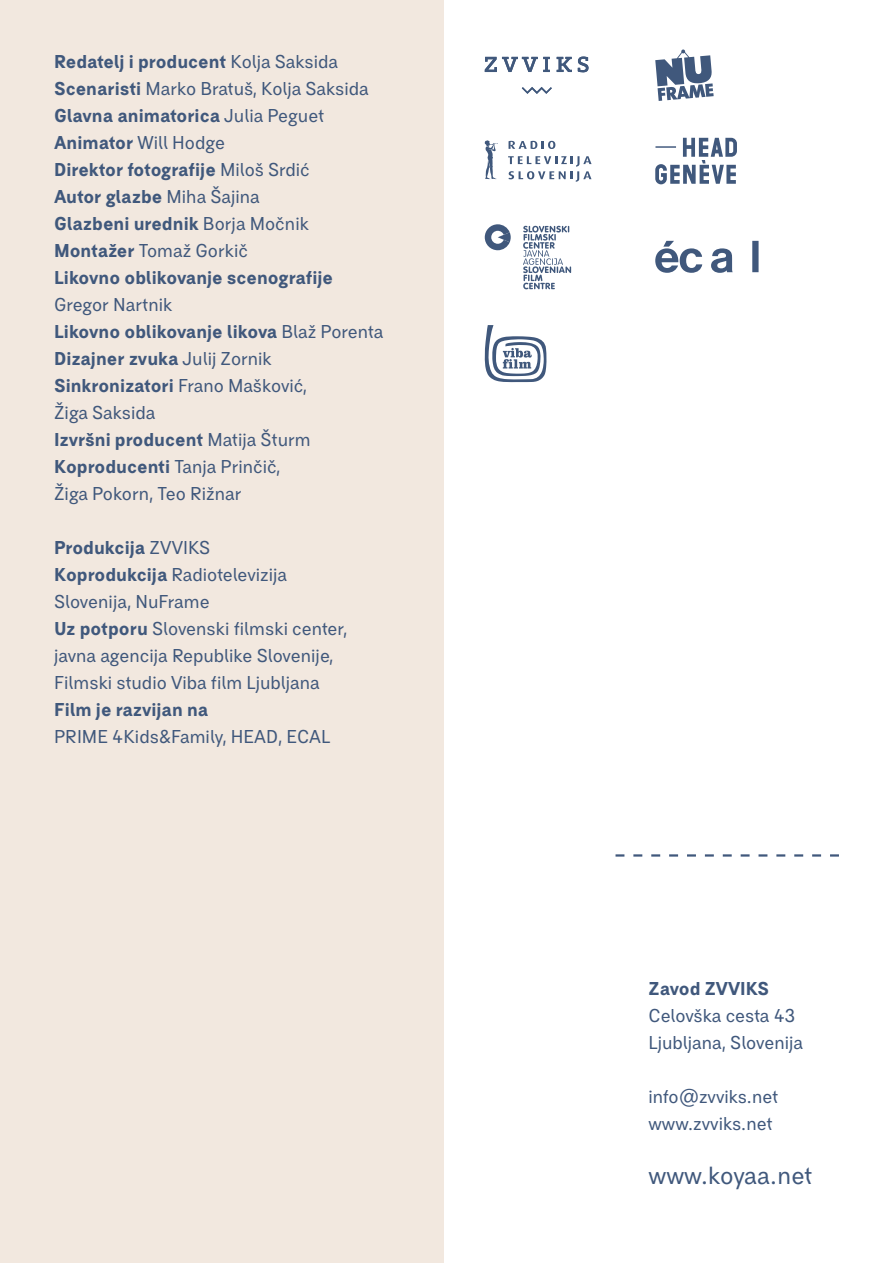
<style>
.page{position:relative;width:893px;height:1263px;background:#fff}
.page>*{position:absolute;margin:0;border:0;box-sizing:border-box;transform-origin:0 0}
.t1{font:24px "BC Falster Grotesk RB";letter-spacing:-.005em;color:#40587c}
.t2{font:18px/27px "BC Falster Grotesk RB";color:#40587c}
.t3{font:700 18px/27px "BC Falster Grotesk RB";color:#40587c}
.s1{font-weight:400}
.s2{font-weight:700}
</style>
<div class="page">
<div style="left:0;top:0;width:443px;height:1263px;background:#f2e8df"></div>
<svg style="left:615px;top:854px;width:224px;height:3px"></svg>
<svg style="left:655px;top:49px;width:59px;height:52px"></svg>
<svg style="left:655px;top:138px;width:82px;height:46px"></svg>
<svg style="left:655px;top:241px;width:104px;height:32px"></svg>
<svg style="left:509px;top:141px;width:46px;height:8px"></svg>
<svg style="left:508px;top:156px;width:84px;height:26px"></svg>
<svg style="left:484px;top:140px;width:14px;height:39px"></svg>
<svg style="left:523px;top:226px;width:48px;height:63px"></svg>
<svg style="left:485px;top:224px;width:26px;height:26px"></svg>
<svg style="left:484px;top:325px;width:63px;height:57px"></svg>
<svg style="left:557px;top:57px;width:15px;height:15px"></svg>
<svg style="left:578px;top:56px;width:11px;height:17px"></svg>
<svg style="left:522px;top:87px;width:30px;height:7px"></svg>
<svg style="left:485px;top:57px;width:65px;height:15px"></svg>
<p class="t3" style="left:54px;top:48px;width:316px">Redatelj i producent <span class="s1">Kolja Saksida<br></span>Scenaristi <span class="s1">Marko Bratuš, Kolja Saksida<br></span>Glavna animatorica <span class="s1">Julia Peguet<br></span>Animator <span class="s1">Will Hodge<br></span>Direktor fotografije <span class="s1">Miloš Srdić<br></span>Autor glazbe <span class="s1">Miha Šajina<br></span>Glazbeni urednik <span class="s1">Borja Močnik<br></span>Montažer <span class="s1">Tomaž Gorkič<br></span>Likovno oblikovanje scenografije</p>
<p class="t2" style="left:54px;top:291px;width:331px">Gregor Nartnik<br><span class="s2">Likovno oblikovanje likova</span> Blaž Porenta<br><span class="s2">Dizajner zvuka</span> Julij Zornik<br><span class="s2">Sinkronizatori</span> Frano Mašković,<br>Žiga Saksida<br><span class="s2">Izvršni producent</span> Matija Šturm<br><span class="s2">Koproducenti</span> Tanja Prinčič,<br>Žiga Pokorn, Teo Rižnar</p>
<p class="t2" style="left:54px;top:534px;width:295px"><span class="s2">Produkcija</span> ZVVIKS<br><span class="s2">Koprodukcija</span> Radiotelevizija<br>Slovenija, NuFrame<br><span class="s2">Uz potporu</span> Slovenski filmski center, javna agencija Republike Slovenije,<br>Filmski studio Viba film Ljubljana</p>
<p class="t3" style="left:54px;top:696px;width:156px">Film je razvijan na</p>
<p class="t2" style="left:54px;top:723px;width:278px">PRIME 4Kids&amp;Family, HEAD, ECAL</p>
<p class="t3" style="left:648px;top:975px;width:122px">Zavod ZVVIKS</p>
<p class="t2" style="left:648px;top:1002px;width:156px">Celovška cesta 43<br>Ljubljana, Slovenija</p>
<p class="t2" style="left:648px;top:1083px;width:132px">info@zvviks.net www.zvviks.net</p>
<h1 class="t1" style="left:648px;top:1161px;width:166px">www.koyaa.net</h1>
</div>
